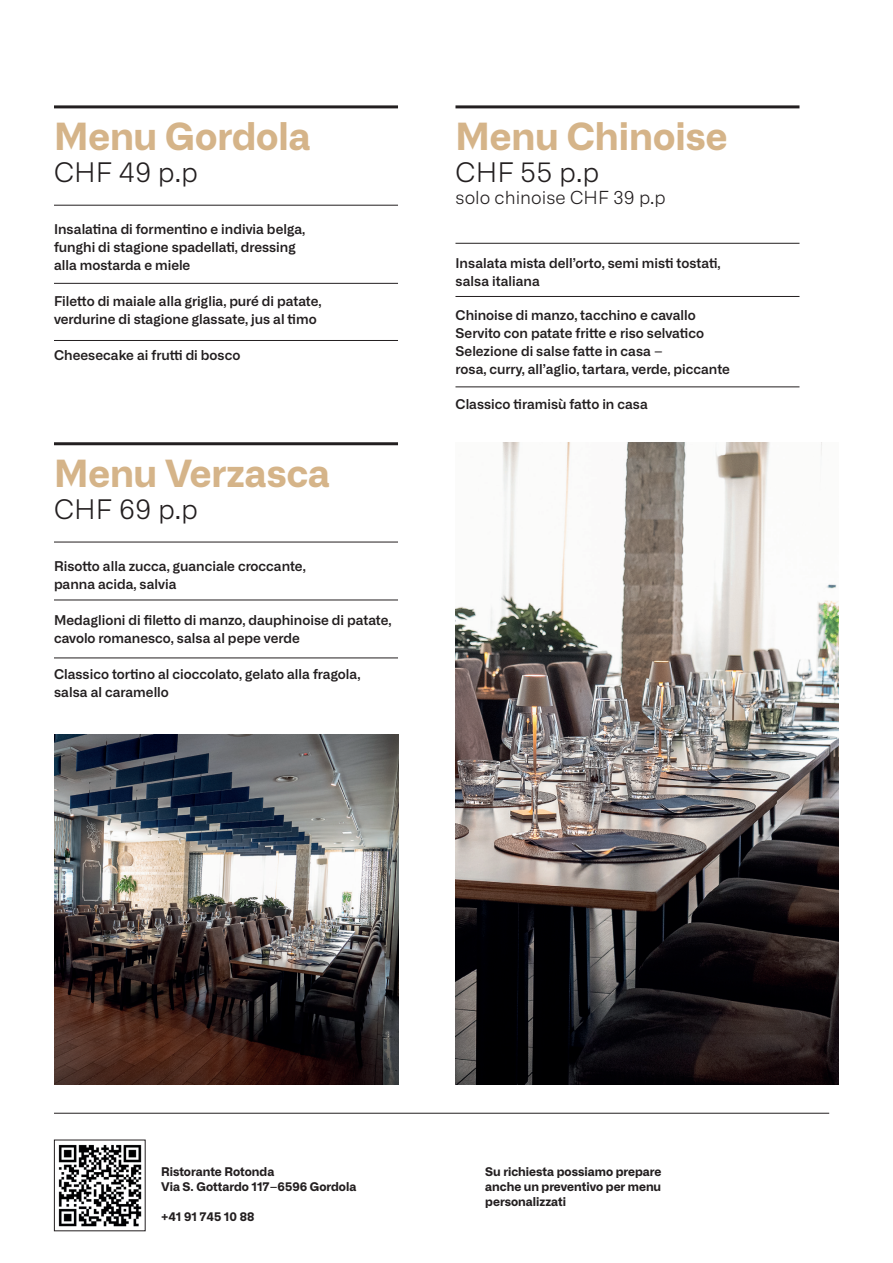
<style>
.page{position:relative;width:893px;height:1263px;background:#fff}
.page>*{position:absolute;margin:0;border:0;box-sizing:border-box;transform-origin:0 0}
.t1{font:700 37.5px "Alliance No.1";color:#d5b489}
.t2{font:300 27px "Alliance No.1";color:#231f20}
.t3{font:300 18px "Alliance No.1";color:#231f20}
.t4{font:600 13.5px/18px "Alliance No.1";color:#231f20}
.t5{font:700 12px/15px "Alliance No.1";color:#231f20}
</style>
<div class="page">
<img style="left:58px;top:1144px;width:84px;height:83px">
<hr style="left:54px;top:340px;width:344px;height:1px;background:#231f20">
<hr style="left:54px;top:658px;width:344px;height:1px;background:#231f20">
<hr style="left:455px;top:296px;width:344px;height:1px;background:#231f20">
<hr style="left:54px;top:205px;width:344px;height:1px;background:#231f20">
<hr style="left:54px;top:542px;width:344px;height:1px;background:#231f20">
<hr style="left:54px;top:1113px;width:775px;height:1px;background:#231f20">
<hr style="left:455px;top:243px;width:344px;height:1px;background:#231f20">
<hr style="left:54px;top:105px;width:344px;height:3px;background:#231f20">
<hr style="left:54px;top:442px;width:344px;height:3px;background:#231f20">
<hr style="left:455px;top:105px;width:344px;height:3px;background:#231f20">
<hr style="left:54px;top:283px;width:344px;height:1px;background:#231f20">
<hr style="left:54px;top:600px;width:344px;height:1px;background:#231f20">
<hr style="left:455px;top:387px;width:344px;height:1px;background:#231f20">
<img style="left:455px;top:442px;width:384px;height:642px">
<img style="left:54px;top:735px;width:344px;height:349px">
<h1 class="t1" style="left:54px;top:112px;width:258px">Menu Gordola</h1>
<h2 class="t2" style="left:54px;top:157px;width:145px">CHF 49 p.p</h2>
<p class="t4" style="left:54px;top:221px;width:253px">Insalatina di formentino e indivia belga, funghi di stagione spadellati, dressing alla mostarda e miele</p>
<p class="t4" style="left:54px;top:293px;width:269px">Filetto di maiale alla griglia, puré di patate, verdurine di stagione glassate, jus al timo</p>
<p class="t4" style="left:54px;top:347px;width:188px">Cheesecake ai frutti di bosco</p>
<h1 class="t1" style="left:54px;top:449px;width:277px">Menu Verzasca</h1>
<h2 class="t2" style="left:54px;top:494px;width:145px">CHF 69 p.p</h2>
<p class="t4" style="left:54px;top:557px;width:253px">Risotto alla zucca, guanciale croccante, panna acida, salvia</p>
<p class="t4" style="left:54px;top:611px;width:339px">Medaglioni di filetto di manzo, dauphinoise di patate, cavolo romanesco, salsa al pepe verde</p>
<p class="t4" style="left:54px;top:665px;width:308px">Classico tortino al cioccolato, gelato alla fragola, salsa al caramello</p>
<h1 class="t1" style="left:455px;top:112px;width:274px">Menu Chinoise</h1>
<h2 class="t2" style="left:455px;top:157px;width:145px">CHF 55 p.p</h2>
<h3 class="t3" style="left:455px;top:187px;width:212px">solo chinoise CHF 39 p.p</h3>
<p class="t4" style="left:455px;top:254px;width:266px">Insalata mista dell’orto, semi misti tostati, salsa italiana</p>
<p class="t4" style="left:455px;top:307px;width:276px">Chinoise di manzo, tacchino e cavallo Servito con patate fritte e riso selvatico Selezione di salse fatte in casa –<br>rosa, curry, all’aglio, tartara, verde, piccante</p>
<p class="t4" style="left:455px;top:395px;width:194px">Classico tiramisù fatto in casa</p>
<p class="t5" style="left:161px;top:1164px;width:197px">Ristorante Rotonda<br>Via S. Gottardo 117–6596 Gordola</p>
<p class="t5" style="left:161px;top:1209px;width:95px">+41 91 745 10 88</p>
<p class="t5" style="left:485px;top:1164px;width:178px;text-align:justify">Su richiesta possiamo prepare anche un preventivo per menu personalizzati</p>
</div>
